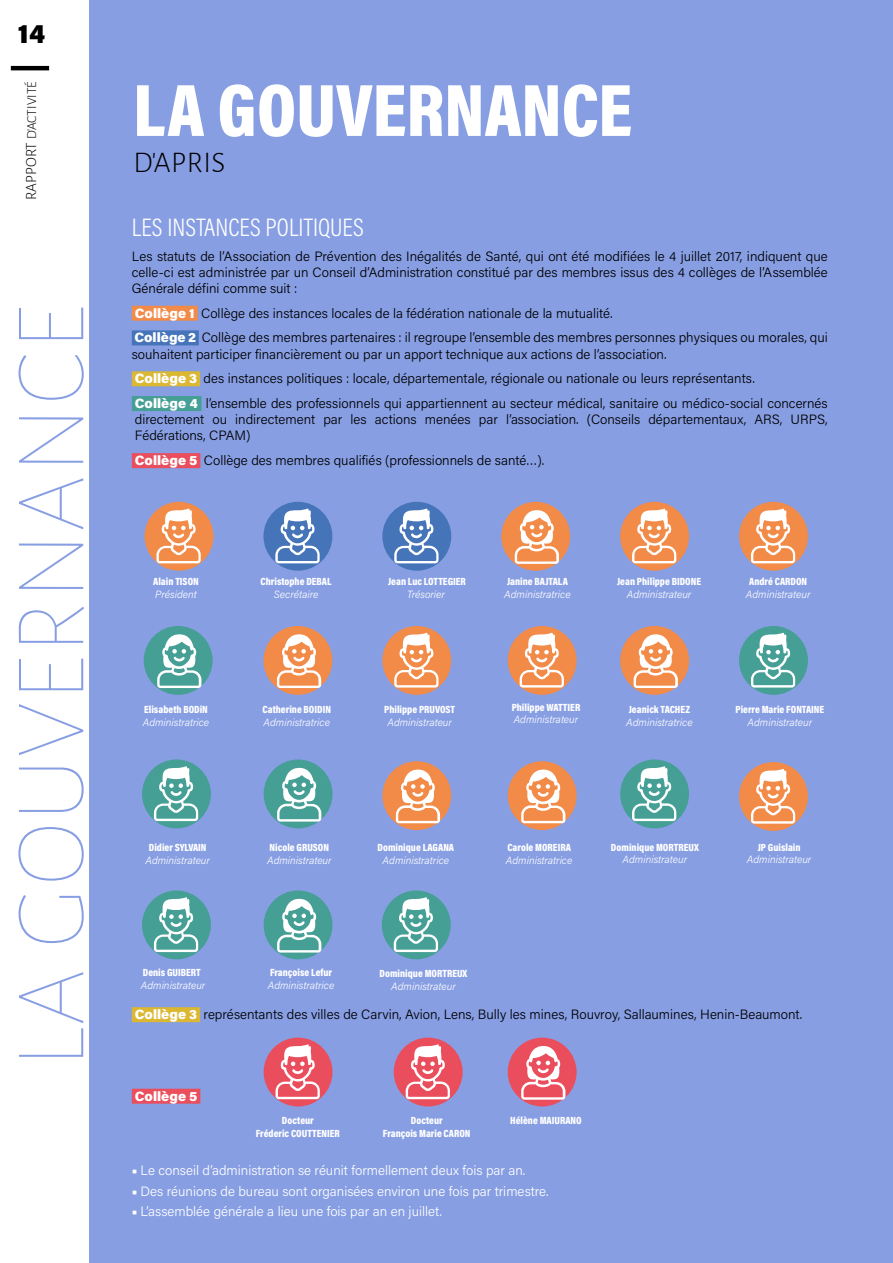
<style>
.page{position:relative;width:893px;height:1263px;background:#fff}
.page>*{position:absolute;margin:0;border:0;box-sizing:border-box;transform-origin:0 0}
.t1{font:100 100.95px "Alegreya Sans";letter-spacing:.015em;color:#879ee3}
.t2{font:900 75px "Acumin Pro Cond";color:#fff}
.t3{font:300 30px "Alegreya Sans";letter-spacing:.015em;color:#000}
.t4{font:900 27px "Acumin Pro";color:#000}
.t5{font:300 25.5px "Acumin Pro Cond";color:#fff}
.t6{font:300 13.8px "Alegreya Sans";color:#000}
.t7{font:300 13.5px/16.2px "Acumin Pro";color:#000}
.t8{font:300 13.5px "Acumin Pro";color:#fff}
.t9{font:900 13.5px "Acumin Pro";color:#fff}
.t10{font:900 10.5px/12.6px "Acumin Pro Cond";color:#fff;text-align:center}
.t11{font:italic 300 10.5px "Acumin Pro";color:#fff}
.s1{font-size:15.45px}
.s2{font-weight:900;color:#fff}
.s3{font-weight:900}
</style>
<div class="page">
<div style="left:89px;top:0;width:804px;height:1263px;background:#879ee3"></div>
<div style="left:132px;top:306px;width:66px;height:15px;background:#f28a48"></div>
<div style="left:132px;top:330px;width:67px;height:15px;background:#4574b9"></div>
<div style="left:132px;top:371px;width:68px;height:15px;background:#dbb732"></div>
<div style="left:132px;top:396px;width:69px;height:15px;background:#459f95"></div>
<div style="left:132px;top:453px;width:68px;height:15px;background:#ea4e5d"></div>
<hr style="left:11px;top:66px;width:38px;height:4px;background:#000">
<div style="left:145px;top:502px;width:68px;height:69px;background:#f28a48;border-radius:50%"></div>
<svg style="left:156px;top:508px;width:45px;height:55px"></svg>
<div style="left:382px;top:626px;width:69px;height:69px;background:#f28a48;border-radius:50%"></div>
<svg style="left:394px;top:633px;width:45px;height:54px"></svg>
<div style="left:508px;top:626px;width:69px;height:69px;background:#f28a48;border-radius:50%"></div>
<svg style="left:520px;top:633px;width:44px;height:54px"></svg>
<div style="left:739px;top:762px;width:69px;height:69px;background:#f28a48;border-radius:50%"></div>
<svg style="left:751px;top:769px;width:44px;height:55px"></svg>
<div style="left:739px;top:626px;width:69px;height:69px;background:#459f95;border-radius:50%"></div>
<svg style="left:751px;top:633px;width:44px;height:54px"></svg>
<div style="left:142px;top:759px;width:69px;height:69px;background:#459f95;border-radius:50%"></div>
<svg style="left:154px;top:766px;width:44px;height:55px"></svg>
<div style="left:264px;top:1037px;width:69px;height:69px;background:#ea4e5d;border-radius:50%"></div>
<svg style="left:276px;top:1044px;width:44px;height:55px"></svg>
<div style="left:394px;top:1037px;width:69px;height:69px;background:#ea4e5d;border-radius:50%"></div>
<svg style="left:406px;top:1044px;width:44px;height:55px"></svg>
<div style="left:142px;top:890px;width:69px;height:69px;background:#459f95;border-radius:50%"></div>
<svg style="left:154px;top:897px;width:44px;height:55px"></svg>
<div style="left:382px;top:890px;width:69px;height:69px;background:#459f95;border-radius:50%"></div>
<svg style="left:394px;top:897px;width:44px;height:55px"></svg>
<div style="left:620px;top:759px;width:69px;height:69px;background:#459f95;border-radius:50%"></div>
<svg style="left:632px;top:766px;width:44px;height:55px"></svg>
<div style="left:620px;top:502px;width:69px;height:69px;background:#f28a48;border-radius:50%"></div>
<svg style="left:632px;top:508px;width:44px;height:55px"></svg>
<div style="left:739px;top:502px;width:69px;height:69px;background:#f28a48;border-radius:50%"></div>
<svg style="left:751px;top:508px;width:44px;height:55px"></svg>
<div style="left:263px;top:502px;width:69px;height:69px;background:#4574b9;border-radius:50%"></div>
<svg style="left:275px;top:508px;width:45px;height:55px"></svg>
<div style="left:382px;top:502px;width:69px;height:69px;background:#4574b9;border-radius:50%"></div>
<svg style="left:394px;top:508px;width:45px;height:55px"></svg>
<div style="left:501px;top:502px;width:69px;height:69px;background:#f28a48;border-radius:50%"></div>
<svg style="left:515px;top:510px;width:44px;height:54px"></svg>
<div style="left:263px;top:626px;width:69px;height:69px;background:#f28a48;border-radius:50%"></div>
<svg style="left:277px;top:634px;width:44px;height:54px"></svg>
<div style="left:382px;top:761px;width:69px;height:69px;background:#f28a48;border-radius:50%"></div>
<svg style="left:396px;top:769px;width:44px;height:54px"></svg>
<div style="left:508px;top:761px;width:69px;height:69px;background:#f28a48;border-radius:50%"></div>
<svg style="left:521px;top:769px;width:44px;height:54px"></svg>
<div style="left:620px;top:626px;width:69px;height:69px;background:#f28a48;border-radius:50%"></div>
<svg style="left:634px;top:634px;width:44px;height:54px"></svg>
<div style="left:144px;top:626px;width:69px;height:69px;background:#459f95;border-radius:50%"></div>
<svg style="left:157px;top:634px;width:44px;height:54px"></svg>
<div style="left:264px;top:759px;width:69px;height:69px;background:#459f95;border-radius:50%"></div>
<svg style="left:277px;top:767px;width:44px;height:54px"></svg>
<div style="left:508px;top:1037px;width:69px;height:69px;background:#ea4e5d;border-radius:50%"></div>
<svg style="left:521px;top:1046px;width:44px;height:54px"></svg>
<div style="left:264px;top:890px;width:69px;height:69px;background:#459f95;border-radius:50%"></div>
<svg style="left:277px;top:898px;width:44px;height:54px"></svg>
<div style="left:132px;top:1007px;width:68px;height:15px;background:#dbb732"></div>
<div style="left:132px;top:1089px;width:68px;height:15px;background:#ea4e5d"></div>
<h3 class="t4" style="left:18px;top:15px;width:29px">14</h3>
<p class="t6" style="left:23px;top:200px;width:120px;rotate:-90deg"><span class="s1">RAPPORT</span> D'ACTIVITÉ</p>
<h1 class="t1" style="left:-11px;top:1068px;width:765px;rotate:-90deg">LA GOUVERNANCE</h1>
<h2 class="t2" style="left:133px;top:61px;width:500px">LA GOUVERNANCE</h2>
<h3 class="t3" style="left:133px;top:143px;width:93px">D'APRIS</h3>
<h3 class="t5" style="left:132px;top:211px;width:233px">LES INSTANCES POLITIQUES</h3>
<p class="t7" style="left:132px;top:247px;width:697px;text-align:justify">Les statuts de l’Association de Prévention des Inégalités de Santé, qui ont été modifiées le 4 juillet 2017, indiquent que celle-ci est administrée par un Conseil d’Administration constitué par des membres issus des 4 collèges de l’Assemblée Générale défini comme suit :</p>
<p class="t7" style="left:134px;top:300px;width:695px;line-height:24.8px"><span class="s2">Collège 1</span> Collège des instances locales de la fédération nationale de la mutualité.<br><span class="s2">Collège 2</span> Collège des membres partenaires : il regroupe l’ensemble des membres personnes physiques ou morales, qui</p>
<p class="t7" style="left:132px;top:341px;width:697px;line-height:24.8px">souhaitent participer financièrement ou par un apport technique aux actions de l’association.<br><span class="s2">Collège 3</span> des instances politiques : locale, départementale, régionale ou nationale ou leurs représentants.<br><span class="s2">Collège 4</span> l’ensemble des professionnels qui appartiennent au secteur médical, sanitaire ou médico-social concernés</p>
<p class="t7" style="left:135px;top:411px;width:694px">directement ou indirectement par les actions menées par l’association. (Conseils départementaux, ARS, URPS,<br>Fédérations, CPAM)</p>
<p class="t7" style="left:135px;top:452px;width:411px"><span class="s2">Collège 5</span> Collège des membres qualifiés (professionnels de santé…).</p>
<p class="t10" style="left:153px;top:575px;width:47px">Alain TISON</p>
<p class="t11" style="left:155px;top:587px;width:43px">Président</p>
<p class="t10" style="left:261px;top:575px;width:73px">Christophe DEBAL</p>
<p class="t11" style="left:274px;top:587px;width:46px">Secrétaire</p>
<p class="t10" style="left:388px;top:575px;width:79px">Jean Luc LOTTEGIER</p>
<p class="t11" style="left:407px;top:587px;width:39px">Trésorier</p>
<p class="t10" style="left:507px;top:575px;width:62px">Janine BAJTALA</p>
<p class="t11" style="left:504px;top:587px;width:68px">Administratrice</p>
<p class="t10" style="left:617px;top:575px;width:86px">Jean Philippe BIDONE</p>
<p class="t11" style="left:627px;top:587px;width:66px">Administrateur</p>
<p class="t10" style="left:749px;top:575px;width:60px">André CARDON</p>
<p class="t11" style="left:746px;top:587px;width:66px">Administrateur</p>
<p class="t10" style="left:144px;top:703px;width:65px">Elisabeth BODiN</p>
<p class="t11" style="left:143px;top:714px;width:68px">Administratrice</p>
<p class="t10" style="left:263px;top:703px;width:70px">Catherine BOIDIN</p>
<p class="t11" style="left:264px;top:714px;width:68px">Administratrice</p>
<p class="t10" style="left:384px;top:703px;width:72px">Philippe PRUVOST</p>
<p class="t11" style="left:387px;top:715px;width:66px">Administrateur</p>
<p class="t10" style="left:512px;top:701px;width:70px">Philippe WATTIER</p>
<p class="t11" style="left:514px;top:712px;width:66px">Administrateur</p>
<p class="t10" style="left:629px;top:703px;width:63px">Jeanick TACHEZ</p>
<p class="t11" style="left:626px;top:714px;width:68px">Administratrice</p>
<p class="t10" style="left:735px;top:703px;width:90px">Pierre Marie FONTAINE</p>
<p class="t11" style="left:748px;top:714px;width:66px">Administrateur</p>
<p class="t10" style="left:149px;top:841px;width:59px">Didier SYLVAIN</p>
<p class="t11" style="left:145px;top:853px;width:66px">Administrateur</p>
<p class="t10" style="left:270px;top:841px;width:61px">Nicole GRUSON</p>
<p class="t11" style="left:267px;top:853px;width:66px">Administrateur</p>
<p class="t10" style="left:378px;top:841px;width:78px">Dominique LAGANA</p>
<p class="t11" style="left:383px;top:853px;width:68px">Administratrice</p>
<p class="t10" style="left:507px;top:841px;width:65px">Carole MOREIRA</p>
<p class="t11" style="left:506px;top:853px;width:68px">Administratrice</p>
<p class="t10" style="left:611px;top:840px;width:89px">Dominique MORTREUX</p>
<p class="t11" style="left:623px;top:852px;width:66px">Administrateur</p>
<p class="t10" style="left:758px;top:840px;width:44px">JP Guislain</p>
<p class="t11" style="left:747px;top:852px;width:66px">Administrateur</p>
<p class="t10" style="left:143px;top:966px;width:60px">Denis GUIBERT</p>
<p class="t11" style="left:141px;top:978px;width:66px">Administrateur</p>
<p class="t10" style="left:270px;top:966px;width:63px">Françoise Lefur</p>
<p class="t11" style="left:268px;top:978px;width:68px">Administratrice</p>
<p class="t10" style="left:380px;top:967px;width:89px">Dominique MORTREUX</p>
<p class="t11" style="left:391px;top:979px;width:66px">Administrateur</p>
<p class="t7" style="left:135px;top:1006px;width:669px"><span class="s2">Collège 3</span> représentants des villes de Carvin, Avion, Lens, Bully les mines, Rouvroy, Sallaumines, Henin-Beaumont.</p>
<p class="t9" style="left:135px;top:1086px;width:64px">Collège 5</p>
<p class="t10" style="left:256px;top:1114px;width:86px">Docteur<br>Fréderic COUTTENIER</p>
<p class="t10" style="left:383px;top:1114px;width:89px">Docteur<br>François Marie CARON</p>
<p class="t10" style="left:510px;top:1114px;width:73px">Hélène MAIURANO</p>
<p class="t8" style="left:132px;top:1161px;width:395px"><span class="s3">•</span> Le conseil d’administration se réunit formellement deux fois par an.</p>
<p class="t8" style="left:132px;top:1181px;width:418px"><span class="s3">•</span> Des réunions de bureau sont organisées environ une fois par trimestre.</p>
<p class="t8" style="left:132px;top:1202px;width:312px"><span class="s3">•</span> L’assemblée générale a lieu une fois par an en juillet.</p>
</div>
